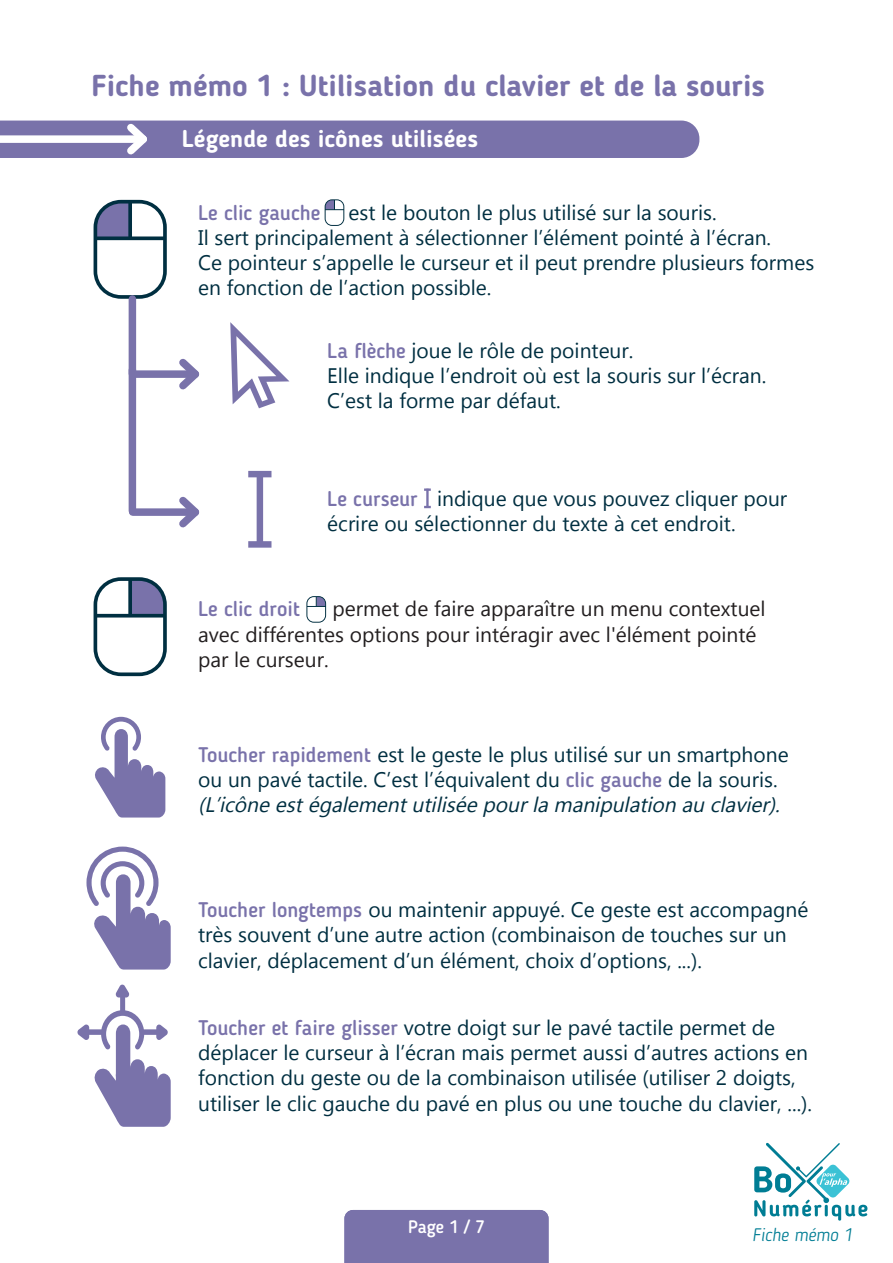
<style>
.page{position:relative;width:893px;height:1263px;background:#fff}
.page>*{position:absolute;margin:0;border:0;box-sizing:border-box;transform-origin:0 0}
.t1{font:700 30px "Blogger Sans";color:#7972aa}
.t2{font:700 24px "Blogger Sans";color:#fff}
.t3{font:21px/25.2px "Gadugi";color:#002f41}
.t4{font:21px/25.2px "Gadugi";color:#231f20}
.t5{font:500 21px "Blogger Sans";color:#7972aa}
.t6{font:500 18px "Blogger Sans";letter-spacing:-.01em;color:#fff}
.t7{font:italic 300 18px "Blogger Sans";color:#007d94}
.s1{font-family:"Blogger Sans";font-weight:500;color:#7972aa}
.s2{font-style:italic}
</style>
<div class="page">
<svg style="left:230px;top:322px;width:59px;height:86px"></svg>
<div style="left:257px;top:474px;width:6px;height:70px;background:#7972aa"></div>
<div style="left:248px;top:471px;width:23px;height:6px;background:#7972aa"></div>
<div style="left:248px;top:541px;width:23px;height:7px;background:#7972aa"></div>
<svg style="left:94px;top:200px;width:73px;height:99px"></svg>
<hr style="left:426px;top:489px;width:3px;height:19px;background:#7972aa">
<svg style="left:424px;top:488px;width:7px;height:3px"></svg>
<svg style="left:95px;top:717px;width:70px;height:100px"></svg>
<svg style="left:325px;top:199px;width:19px;height:27px"></svg>
<div style="left:133px;top:370px;width:62px;height:8px;background:#7972aa"></div>
<svg style="left:172px;top:358px;width:28px;height:32px"></svg>
<div style="left:129px;top:299px;width:7px;height:75px;background:#7972aa"></div>
<div style="left:133px;top:508px;width:62px;height:8px;background:#7972aa"></div>
<svg style="left:172px;top:496px;width:28px;height:32px"></svg>
<div style="left:129px;top:370px;width:7px;height:141px;background:#7972aa"></div>
<svg style="left:0;top:120px;width:699px;height:38px;background:#827baf"></svg>
<svg style="left:86px;top:846px;width:85px;height:123px"></svg>
<svg style="left:77px;top:984px;width:94px;height:143px"></svg>
<svg style="left:94px;top:577px;width:73px;height:99px"></svg>
<svg style="left:306px;top:596px;width:20px;height:27px"></svg>
<div style="left:344px;top:1210px;width:205px;height:53px;background:#7972aa"></div>
<svg style="left:754px;top:1143px;width:113px;height:77px"></svg>
<h1 class="t1" style="left:91px;top:67px;width:675px">Fiche mémo 1 : Utilisation du clavier et de la souris</h1>
<p class="t2" style="left:182px;top:124px;width:298px">Légende des icônes utilisées</p>
<p class="t3" style="left:198px;top:199px;width:618px;text-indent:150px">est le bouton le plus utilisé sur la souris.<br>Il sert principalement à sélectionner l’élément pointé à l’écran.<br>Ce pointeur s’appelle le curseur et il peut prendre plusieurs formes en fonction de l’action possible.</p>
<p class="t5" style="left:198px;top:200px;width:124px">Le clic gauche</p>
<p class="t3" style="left:327px;top:337px;width:440px"><span class="s1">La flèche</span> joue le rôle de pointeur.<br>Elle indique l’endroit où est la souris sur l’écran.<br>C’est la forme par défaut.</p>
<p class="t3" style="left:327px;top:486px;width:461px"><span class="s1">Le curseur</span> indique que vous pouvez cliquer pour écrire ou sélectionner du texte à cet endroit.</p>
<p class="t4" style="left:198px;top:596px;width:569px;text-indent:134px">permet de faire apparaître un menu contextuel avec différentes options pour intéragir avec l'élément pointé par le curseur.</p>
<p class="t5" style="left:198px;top:596px;width:103px">Le clic droit</p>
<p class="t3" style="left:198px;top:741px;width:592px"><span class="s1">Toucher rapidement</span> est le geste le plus utilisé sur un smartphone ou un pavé tactile. C’est l’équivalent du <span class="s1">clic gauche</span> de la souris. <span class="s2">(L’icône estégalementutilisée pourla manipulation au clavier).</span></p>
<p class="t3" style="left:198px;top:897px;width:612px"><span class="s1">Toucher longtemps</span> ou maintenir appuyé. Ce geste est accompagné très souvent d’une autre action (combinaison de touches sur un clavier, déplacement d’un élément, choix d’options, ...).</p>
<p class="t3" style="left:198px;top:1015px;width:615px"><span class="s1">Toucher et faire glisser</span> votre doigt sur le pavé tactile permet de déplacer le curseur à l’écran mais permet aussi d’autres actions en fonction du geste ou de la combinaison utilisée (utiliser 2 doigts, utiliser le clic gauche du pavé en plus ou une touche du clavier, ...).</p>
<p class="t6" style="left:408px;top:1216px;width:78px">Page 1 / 7</p>
<p class="t6" style="left:416px;top:1216px;width:62px">Page : 1</p>
<p class="t7" style="left:752px;top:1224px;width:102px">Fiche mémo 1</p>
</div>
